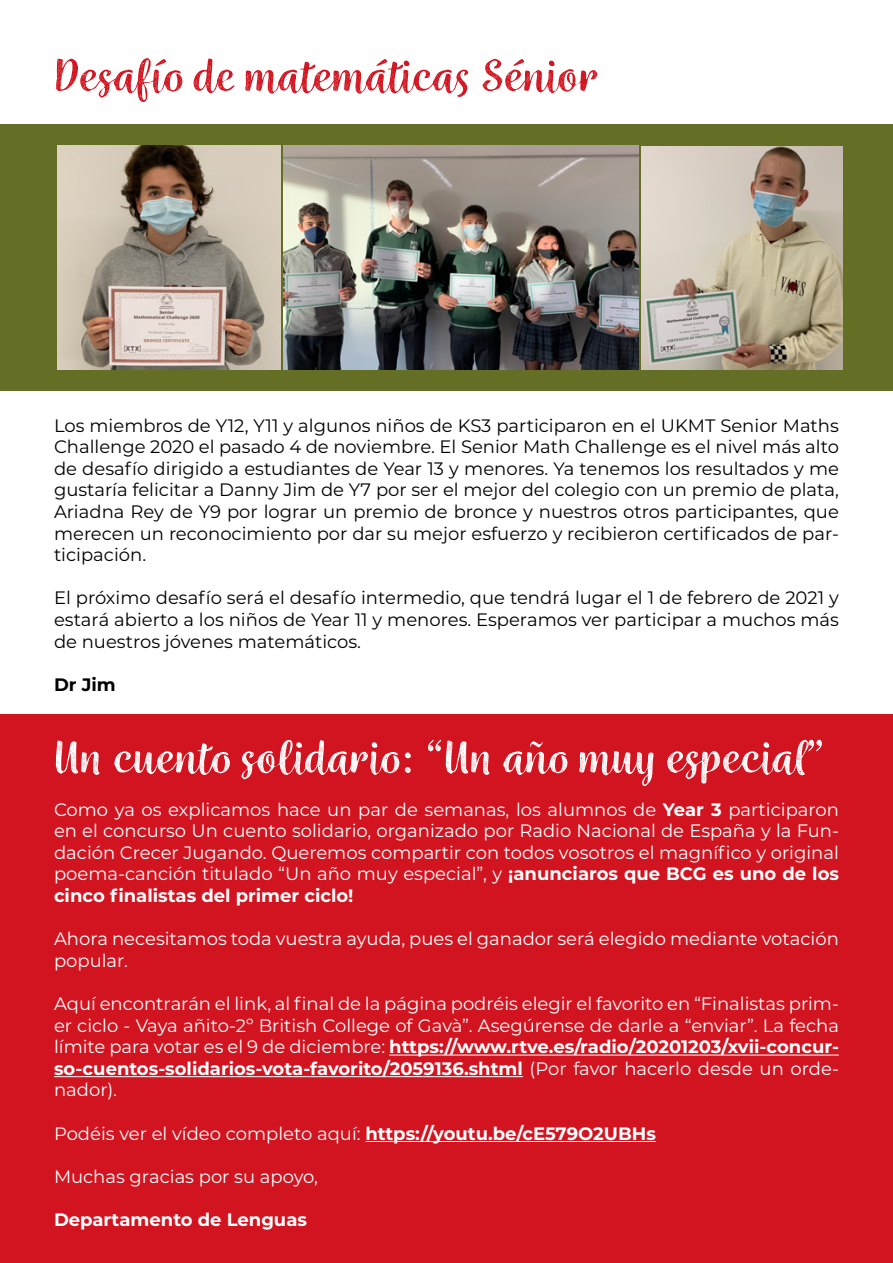
<style>
.page{position:relative;width:893px;height:1263px;background:#fff}
.page>*{position:absolute;margin:0;border:0;box-sizing:border-box;transform-origin:0 0}
.t1{font:52.5px "Wreath Hal Med";color:#fff}
.t2{font:52.5px "Wreath Hal Med";color:#d21420}
.t3{font:18px/21.6px "Montserrat";color:#fff;text-align:justify}
.t4{font:18px/21.6px "Montserrat";color:#000;text-align:justify}
.t5{font:700 18px "Montserrat";color:#fff}
.t6{font:700 18px "Montserrat";color:#000}
.s1{font-weight:700}
</style>
<div class="page">
<div style="left:0;top:714px;width:893px;height:549px;background:#d21420"></div>
<div style="left:0;top:124px;width:893px;height:267px;background:#646e24"></div>
<img style="left:57px;top:146px;width:224px;height:224px">
<img style="left:284px;top:146px;width:354px;height:224px">
<img style="left:641px;top:146px;width:201px;height:224px">
<hr style="left:389px;top:1054px;width:450px;height:1px;background:#fff">
<hr style="left:54px;top:1076px;width:469px;height:1px;background:#fff">
<hr style="left:365px;top:1141px;width:291px;height:1px;background:#fff">
<h1 class="t2" style="left:54px;top:42px;width:546px">Desafío de matemáticas Sénior</h1>
<p class="t4" style="left:54px;top:414px;width:787px">Los miembros de Y12, Y11 y algunos niños de KS3 participaron en el UKMT Senior Maths Challenge 2020 el pasado 4 de noviembre. El Senior Math Challenge es el nivel más alto de desafío dirigido a estudiantes de Year 13 y menores. Ya tenemos los resultados y me gustaría felicitar a Danny Jim de Y7 por ser el mejor del colegio con un premio de plata, Ariadna Rey de Y9 por lograr un premio de bronce y nuestros otros participantes, que merecen un reconocimiento por dar su mejor esfuerzo y recibieron certificados de par&shy;ticipación.</p>
<p class="t4" style="left:54px;top:586px;width:787px">El próximo desafío será el desafío intermedio, que tendrá lugar el 1 de febrero de 2021 y estará abierto a los niños de Year 11 y menores. Esperamos ver participar a muchos más de nuestros jóvenes matemáticos.</p>
<p class="t6" style="left:54px;top:671px;width:63px">Dr Jim</p>
<h1 class="t1" style="left:54px;top:724px;width:771px">Un cuento solidario: “Un año muy especial”</h1>
<p class="t3" style="left:54px;top:798px;width:786px">Como ya os explicamos hace un par de semanas, los alumnos de <span class="s1">Year 3</span> participaron en el concurso Un cuento solidario, organizado por Radio Nacional de España y la Fun&shy;dación Crecer Jugando. Queremos compartir con todos vosotros el magnífico y original poema-canción titulado “Un año muy especial”, y <span class="s1">¡anunciaros que BCG es uno de los cinco finalistas del primer ciclo!</span></p>
<p class="t3" style="left:54px;top:927px;width:786px">Ahora necesitamos toda vuestra ayuda, pues el ganador será elegido mediante votación popular.</p>
<p class="t3" style="left:54px;top:992px;width:786px">Aquí encontrarán el link, al final de la página podréis elegir el favorito en “Finalistas prim&shy;er ciclo - Vaya añito-2º British College of Gavà”. Asegúrense de darle a “enviar”. La fecha límite para votar es el 9 de diciembre: <span class="s1">https://www.rtve.es/radio/20201203/xvii-concur&shy;so-cuentos-solidarios-vota-favorito/2059136.shtml</span> (Por favor hacerlo desde un orde&shy;nador).</p>
<p class="t3" style="left:54px;top:1122px;width:603px">Podéis ver el vídeo completo aquí: <span class="s1">https://youtu.be/cE579O2UBHs</span></p>
<p class="t3" style="left:54px;top:1165px;width:266px">Muchas gracias por su apoyo,</p>
<p class="t5" style="left:54px;top:1207px;width:254px">Departamento de Lenguas</p>
</div>
